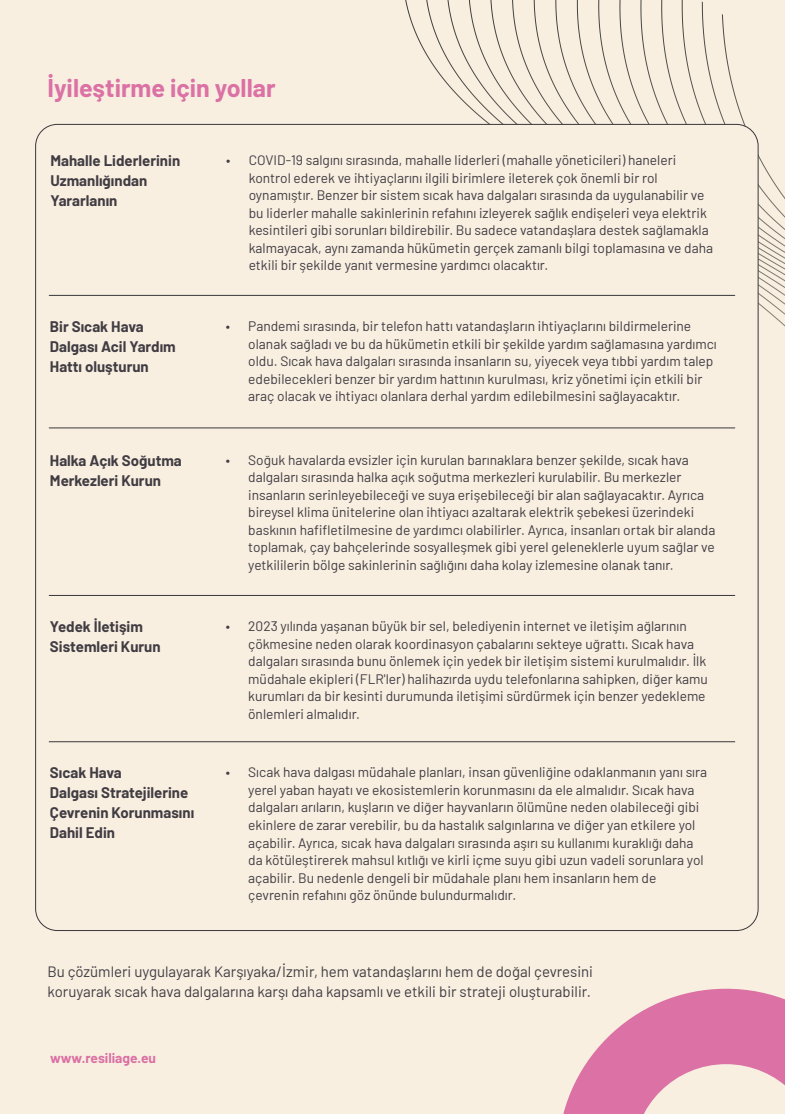
<style>
.page{position:relative;width:785px;height:1114px;background:#f8efe1}
.page>*{position:absolute;margin:0;border:0;box-sizing:border-box;transform-origin:0 0}
.t1{font:700 25px "Barlow";color:#db71a4}
.t2{font:700 15px/20px "Barlow";color:#403c42}
.t3{font:15px/20px "Barlow";color:#403c42}
.t4{font:13.75px/17.5px "Barlow";color:#403c42}
.t5{font:700 13.75px "Barlow";color:#db71a4}
</style>
<div class="page">
<svg style="left:563px;top:989px;width:222px;height:125px"></svg>
<svg style="left:573px;top:0;width:30px;height:124px"></svg>
<svg style="left:603px;top:0;width:29px;height:124px"></svg>
<svg style="left:632px;top:0;width:30px;height:124px"></svg>
<svg style="left:662px;top:0;width:29px;height:124px"></svg>
<svg style="left:691px;top:1px;width:94px;height:466px"></svg>
<div style="left:36px;top:124px;width:722px;height:806px;background:#f8efe1;border-radius:22px"></div>
<hr style="left:49px;top:295px;width:686px;height:1px;background:#393739">
<hr style="left:49px;top:595px;width:686px;height:1px;background:#393739">
<hr style="left:49px;top:741px;width:686px;height:1px;background:#393739">
<hr style="left:49px;top:428px;width:686px;height:1px;background:#393739">
<h1 class="t1" style="left:47px;top:70px;width:230px">İyileştirme için yollar</h1>
<p class="t2" style="left:50px;top:149px;width:131px">Mahalle Liderlerinin<br>Uzmanlığından<br>Yararlanın</p>
<p class="t4" style="left:226px;top:152px;width:6px">ï</p>
<p class="t4" style="left:249px;top:150px;width:466px">COVID-19 salgını sırasında, mahalle liderleri (mahalle yöneticileri) haneleri kontrol ederek ve ihtiyaçlarını ilgili birimlere ileterek çok önemli bir rol oynamıştır. Benzer bir sistem sıcak hava dalgaları sırasında da uygulanabilir ve bu liderler mahalle sakinlerinin refahını izleyerek sağlık endişeleri veya elektrik kesintileri gibi sorunları bildirebilir. Bu sadece vatandaşlara destek sağlamakla kalmayacak, aynı zamanda hükümetin gerçek zamanlı bilgi toplamasına ve daha etkili bir şekilde yanıt vermesine yardımcı olacaktır.</p>
<p class="t2" style="left:50px;top:315px;width:127px">Bir Sıcak Hava<br>Dalgası Acil Yardım<br>Hattı oluşturun</p>
<p class="t4" style="left:226px;top:318px;width:6px">ï</p>
<p class="t4" style="left:248px;top:316px;width:470px">Pandemi sırasında, bir telefon hattı vatandaşların ihtiyaçlarını bildirmelerine olanak sağladı ve bu da hükümetin etkili bir şekilde yardım sağlamasına yardımcı oldu. Sıcak hava dalgaları sırasında insanların su, yiyecek veya tıbbi yardım talep edebilecekleri benzer bir yardım hattının kurulması, kriz yönetimi için etkili bir araç olacak ve ihtiyacı olanlara derhal yardım edilebilmesini sağlayacaktır.</p>
<p class="t2" style="left:50px;top:449px;width:133px">Halka Açık Soğutma<br>Merkezleri Kurun</p>
<p class="t4" style="left:226px;top:451px;width:6px">ï</p>
<p class="t4" style="left:248px;top:450px;width:469px">Soğuk havalarda evsizler için kurulan barınaklara benzer şekilde, sıcak hava dalgaları sırasında halka açık soğutma merkezleri kurulabilir. Bu merkezler insanların serinleyebileceği ve suya erişebileceği bir alan sağlayacaktır. Ayrıca bireysel klima ünitelerine olan ihtiyacı azaltarak elektrik şebekesi üzerindeki baskının hafifletilmesine de yardımcı olabilirler. Ayrıca, insanları ortak bir alanda toplamak, çay bahçelerinde sosyalleşmek gibi yerel geleneklerle uyum sağlar ve yetkililerin bölge sakinlerinin sağlığını daha kolay izlemesine olanak tanır.</p>
<p class="t2" style="left:50px;top:615px;width:112px">Yedek İletişim<br>Sistemleri Kurun</p>
<p class="t4" style="left:226px;top:618px;width:6px">ï</p>
<p class="t4" style="left:248px;top:616px;width:461px">2023 yılında yaşanan büyük bir sel, belediyenin internet ve iletişim ağlarının çökmesine neden olarak koordinasyon çabalarını sekteye uğrattı. Sıcak hava dalgaları sırasında bunu önlemek için yedek bir iletişim sistemi kurulmalıdır. İlk müdahale ekipleri (FLR'ler) halihazırda uydu telefonlarına sahipken, diğer kamu kurumları da bir kesinti durumunda iletişimi sürdürmek için benzer yedekleme önlemleri almalıdır.</p>
<p class="t2" style="left:50px;top:762px;width:146px">Sıcak Hava<br>Dalgası Stratejilerine<br>Çevrenin Korunmasını<br>Dahil Edin</p>
<p class="t4" style="left:226px;top:764px;width:6px">ï</p>
<p class="t4" style="left:248px;top:763px;width:460px">Sıcak hava dalgası müdahale planları, insan güvenliğine odaklanmanın yanı sıra yerel yaban hayatı ve ekosistemlerin korunmasını da ele almalıdır. Sıcak hava dalgaları arıların, kuşların ve diğer hayvanların ölümüne neden olabileceği gibi ekinlere de zarar verebilir, bu da hastalık salgınlarına ve diğer yan etkilere yol açabilir. Ayrıca, sıcak hava dalgaları sırasında aşırı su kullanımı kuraklığı daha da kötüleştirerek mahsul kıtlığı ve kirli içme suyu gibi uzun vadeli sorunlara yol açabilir. Bu nedenle dengeli bir müdahale planı hem insanların hem de çevrenin refahını göz önünde bulundurmalıdır.</p>
<p class="t3" style="left:47px;top:961px;width:547px">Bu çözümleri uygulayarak Karşıyaka/İzmir, hem vatandaşlarını hem de doğal çevresini koruyarak sıcak hava dalgalarına karşı daha kapsamlı ve etkili bir strateji oluşturabilir.</p>
<p class="t5" style="left:50px;top:1053px;width:108px">www.resiliage.eu</p>
</div>
